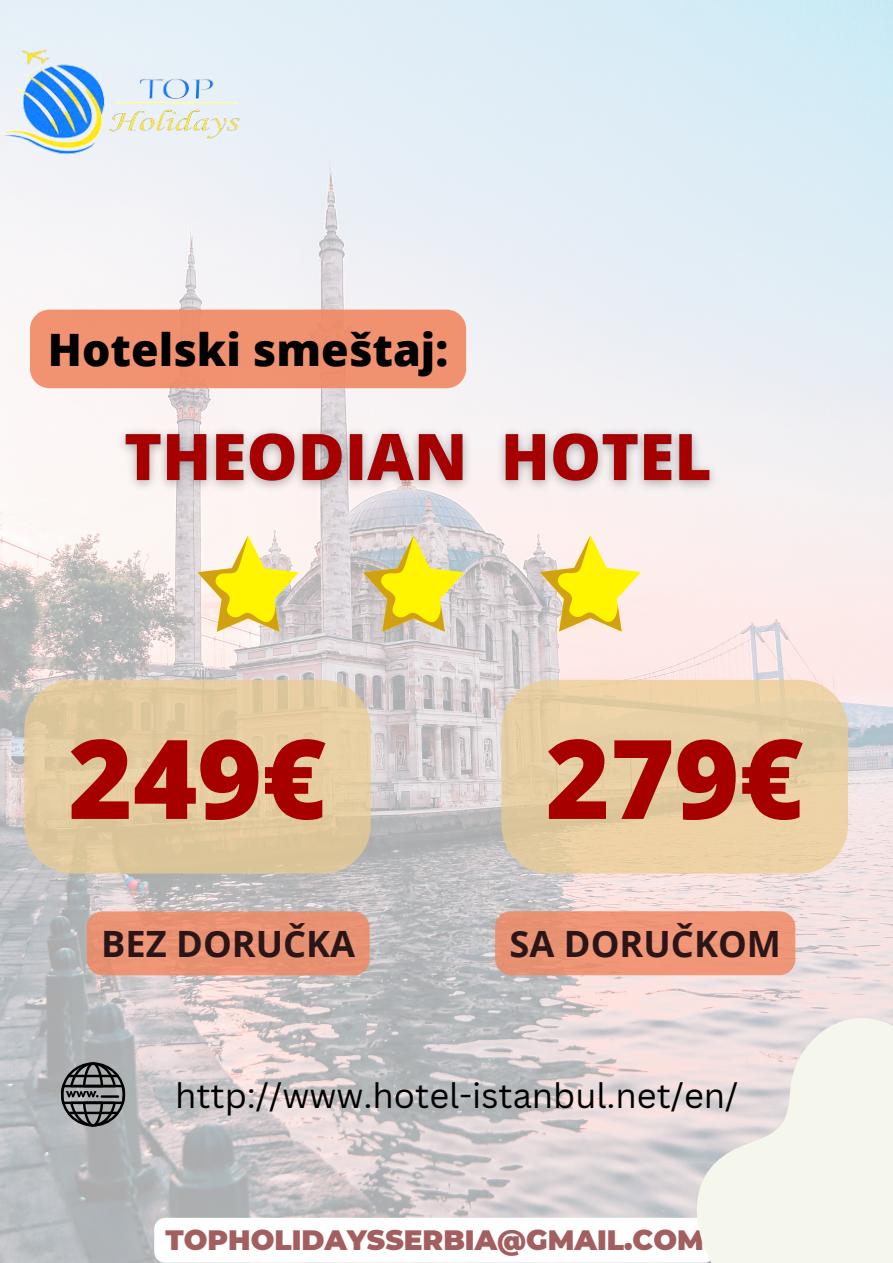
<style>
.page{position:relative;width:893px;height:1263px;background:#fff}
.page>*{position:absolute;margin:0;border:0;box-sizing:border-box;transform-origin:0 0}
.t1{font:800 110.18px "Open Sans";color:#a60000}
.t2{font:800 44.7px "Open Sans";color:#000}
.t3{font:700 36.22px "Open Sans";color:#2a1618}
.t4{font:34.42px "Canva Sans";color:#000}
.t5{font:900 27.97px "Montserrat";color:#a35f5f}
</style>
<div class="page">
<img style="left:0;top:0;width:893px;height:1263px">
<img style="left:0;top:22px;width:261px;height:173px">
<div style="left:154px;top:1218px;width:561px;height:45px;background:#fff;border-radius:11px"></div>
<svg style="left:645px;top:983px;width:248px;height:280px;background:#eee9e4"></svg>
<div style="left:30px;top:310px;width:436px;height:78px;background:#f09270"></div>
<img style="left:109px;top:398px;width:618px;height:120px">
<svg style="left:61px;top:1062px;width:64px;height:64px;background:#6c6e6f"></svg>
<div style="left:24px;top:680px;width:347px;height:193px;background:#e2ca9f;border-radius:48px"></div>
<svg style="left:197px;top:536px;width:102px;height:96px"></svg>
<svg style="left:363px;top:536px;width:101px;height:96px;background:#e0d575"></svg>
<svg style="left:540px;top:535px;width:101px;height:96px;background:#f3e380"></svg>
<div style="left:87px;top:911px;width:282px;height:64px;background:#e89173;border-radius:16px"></div>
<div style="left:501px;top:680px;width:347px;height:193px;background:#ebcc90;border-radius:48px;opacity:.73"></div>
<div style="left:495px;top:911px;width:300px;height:64px;background:#f09777;border-radius:16px"></div>
<p class="t2" style="left:48px;top:318px;width:402px">Hotelski smeštaj:</p>
<h1 class="t1" style="left:68px;top:701px;width:260px">249€</h1>
<p class="t3" style="left:101px;top:919px;width:255px">BEZ DORUČKA</p>
<h1 class="t1" style="left:545px;top:701px;width:260px">279€</h1>
<p class="t3" style="left:509px;top:918px;width:273px">SA DORUČKOM</p>
<p class="t4" style="left:175px;top:1071px;width:565px">http://www.hotel-istanbul.net/en/</p>
<p class="t5" style="left:165px;top:1223px;width:540px">TOPHOLIDAYSSERBIA@GMAIL.COM</p>
</div>
